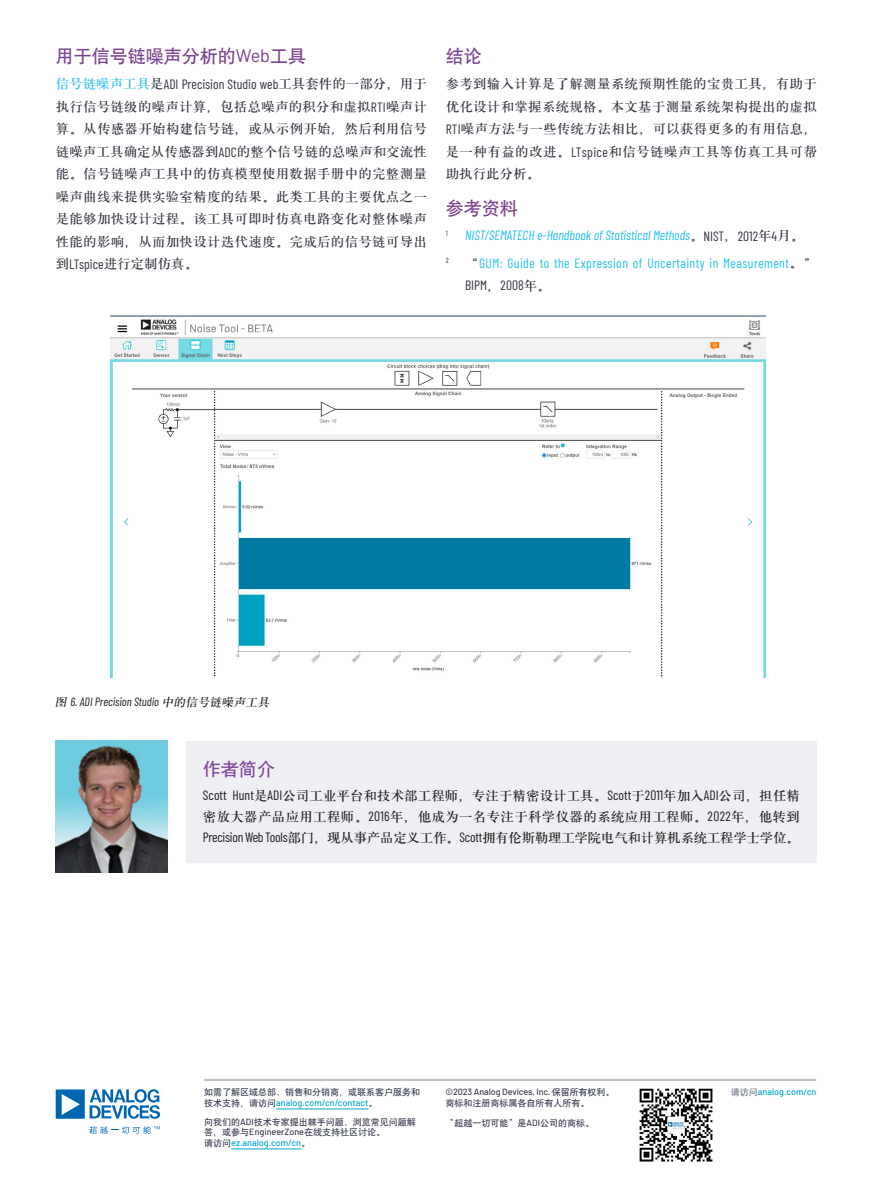
<style>
.page{position:relative;width:891px;height:1188px;background:#fff}
.page>*{position:absolute;margin:0;border:0;box-sizing:border-box;transform-origin:0 0}
.Headline{font:18px "HY Zhong Hei S";color:#7b4393}
.Callout_Header{font:18px "HY Zhong Hei S";color:#81449a}
.Headline-2{font:13.5px/22.4px "HY Zhong Song S";letter-spacing:.02em;color:#323640;text-align:justify}
.t1{font:13.5px/21px "HY Zhong Song S";letter-spacing:-.02em;color:#231f20;text-align:justify}
.Headline-3{font:13.5px/22.5px "Barlow Condensed";letter-spacing:.03em;color:#26bff0}
.Headline-4{font:italic 13.5px "Barlow Condensed";color:#26bff0}
.t2{font:italic 12px "Barlow Condensed";color:#231f20}
.t3{font:9px/10.5px "HY Zhong Hei S";color:#393d4f}
.t4{font:500 9px "Barlow";color:#00a6cf}
.t5{font:500 9px/10.8px "Barlow";letter-spacing:-.01em;color:#393d4f}
.Headline-5{font:7.5px "Barlow Condensed";color:#323640}
.s1{font-family:"Barlow"}
.s2{color:#26bff0}
.s3{font-family:"Barlow Condensed"}
.s4{font-family:"HY Zhong Song S";font-style:normal;color:#323640}
.s5{font-style:normal;color:#323640}
.s6{font-family:"HY Zhong Song S";color:#323640}
.s7{color:#323640}
.s8{font-family:"HY Zhong Song S"}
.s9{font-family:"HY Zhong Hei S";font-weight:400;color:#717687}
.s10{font-family:"HY Zhong Hei S";font-weight:400;color:#393d4f}
.s11{font-family:"Barlow";font-weight:500}
.s12{font-family:"Barlow";font-weight:500;color:#00a6cf}
.s13{font-family:"HY Zhong Hei S";font-weight:400}
</style>
<div class="page">
<img style="left:56px;top:741px;width:111px;height:132px">
<div style="left:186px;top:741px;width:631px;height:122px;background:#eeeff3"></div>
<img style="left:639px;top:1088px;width:74px;height:74px">
<hr style="left:276px;top:1109px;width:92px;height:1px;background:#00a6cf">
<hr style="left:231px;top:1149px;width:70px;height:1px;background:#00a6cf">
<hr style="left:204px;top:1079px;width:612px;height:2px;background:#bec1cc">
<svg style="left:56px;top:1089px;width:104px;height:30px"></svg>
<svg style="left:89px;top:1126px;width:71px;height:8px"></svg>
<img style="left:110px;top:315px;width:656px;height:364px">
<p class="Headline" style="left:56px;top:46px;width:252px">用于信号链噪声分析的<span class="s1">Web</span>工具</p>
<p class="Headline-2" style="left:56px;top:75px;width:373px"><span class="s2">信号链噪声工具</span>是<span class="s3">ADI Precision Studio web</span>工具套件的一部分，用于执行信号链级的噪声计算，包括总噪声的积分和虚拟<span class="s3">RTI</span>噪声计算。从传感器开始构建信号链，或从示例开始，然后利用信号链噪声工具确定从传感器到<span class="s3">ADC</span>的整个信号链的总噪声和交流性能。信号链噪声工具中的仿真模型使用数据手册中的完整测量噪声曲线来提供实验室精度的结果。此类工具的主要优点之一是能够加快设计过程。该工具可即时仿真电路变化对整体噪声性能的影响，从而加快设计迭代速度。完成后的信号链可导出到<span class="s3">LTspice</span>进行定制仿真。</p>
<p class="Headline" style="left:446px;top:46px;width:37px">结论</p>
<p class="Headline-2" style="left:446px;top:74px;width:373px">参考到输入计算是了解测量系统预期性能的宝贵工具，有助于优化设计和掌握系统规格。本文基于测量系统架构提出的虚拟<span class="s3">RTI</span>噪声方法与一些传统方法相比，可以获得更多的有用信息，是一种有益的改进。<span class="s3">LTspice</span>和信号链噪声工具等仿真工具可帮助执行此分析。</p>
<p class="Headline" style="left:446px;top:198px;width:73px">参考资料</p>
<p class="Headline-5" style="left:446px;top:228px;width:3px">1</p>
<p class="Headline-4" style="left:465px;top:226px;width:341px">NIST/SEMATECH e-Handbook of Statistical Methods<span class="s4">。</span><span class="s5">NIST</span><span class="s4">，</span><span class="s5">2012</span><span class="s4">年</span><span class="s5">4</span><span class="s4">月。</span></p>
<p class="Headline-3" style="left:465px;top:251px;width:353px;text-indent:-19px"><sup>2</sup> <span class="s6">“</span>GUM: Guide to the Expression of Uncertainty in Measurement<span class="s6">。”<br></span><span class="s7">BIPM</span><span class="s6">，</span><span class="s7">2008</span><span class="s6">年。</span></p>
<p class="t2" style="left:55px;top:694px;width:219px"><span class="s8">图</span>6. ADI Precision Studio <span class="s8">中的信号链噪声工具</span></p>
<p class="Callout_Header" style="left:203px;top:758px;width:73px">作者简介</p>
<p class="t1" style="left:203px;top:786px;width:598px"><span class="s3">Scott Hunt</span>是<span class="s3">ADI</span>公司工业平台和技术部工程师，专注于精密设计工具。<span class="s3">Scott</span>于<span class="s3">2011</span>年加入<span class="s3">ADI</span>公司，担任精密放大器产品应用工程师。<span class="s3">2016</span>年，他成为一名专注于科学仪器的系统应用工程师。<span class="s3">2022</span>年，他转到<span class="s3">Precision Web Tools</span>部门，现从事产品定义工作。<span class="s3">Scott</span>拥有伦斯勒理工学院电气和计算机系统工程学士学位。</p>
<p class="t3" style="left:204px;top:1088px;width:217px">如需了解区域总部、销售和分销商，或联系客户服务和</p>
<p class="t4" style="left:731px;top:1086px;width:87px"><span class="s9">请访问</span>analog.com/cn</p>
<p class="t4" style="left:204px;top:1096px;width:175px"><span class="s10">技术支持，请访问</span>analog.com/cn/contact<span class="s10">。</span></p>
<p class="t3" style="left:204px;top:1117px;width:213px">向我们的<span class="s11">ADI</span>技术专家提出棘手问题、浏览常见问题解答，或参与<span class="s11">EngineerZone</span>在线支持社区讨论。<br>请访问<span class="s12">ez.analog.com/cn</span>。</p>
<p class="t5" style="left:445px;top:1086px;width:170px">©2023 Analog Devices, Inc. <span class="s13">保留所有权利。商标和注册商标属各自所有人所有。</span></p>
<p class="t3" style="left:445px;top:1118px;width:150px">“超越一切可能”是<span class="s11">ADI</span>公司的商标。</p>
</div>
